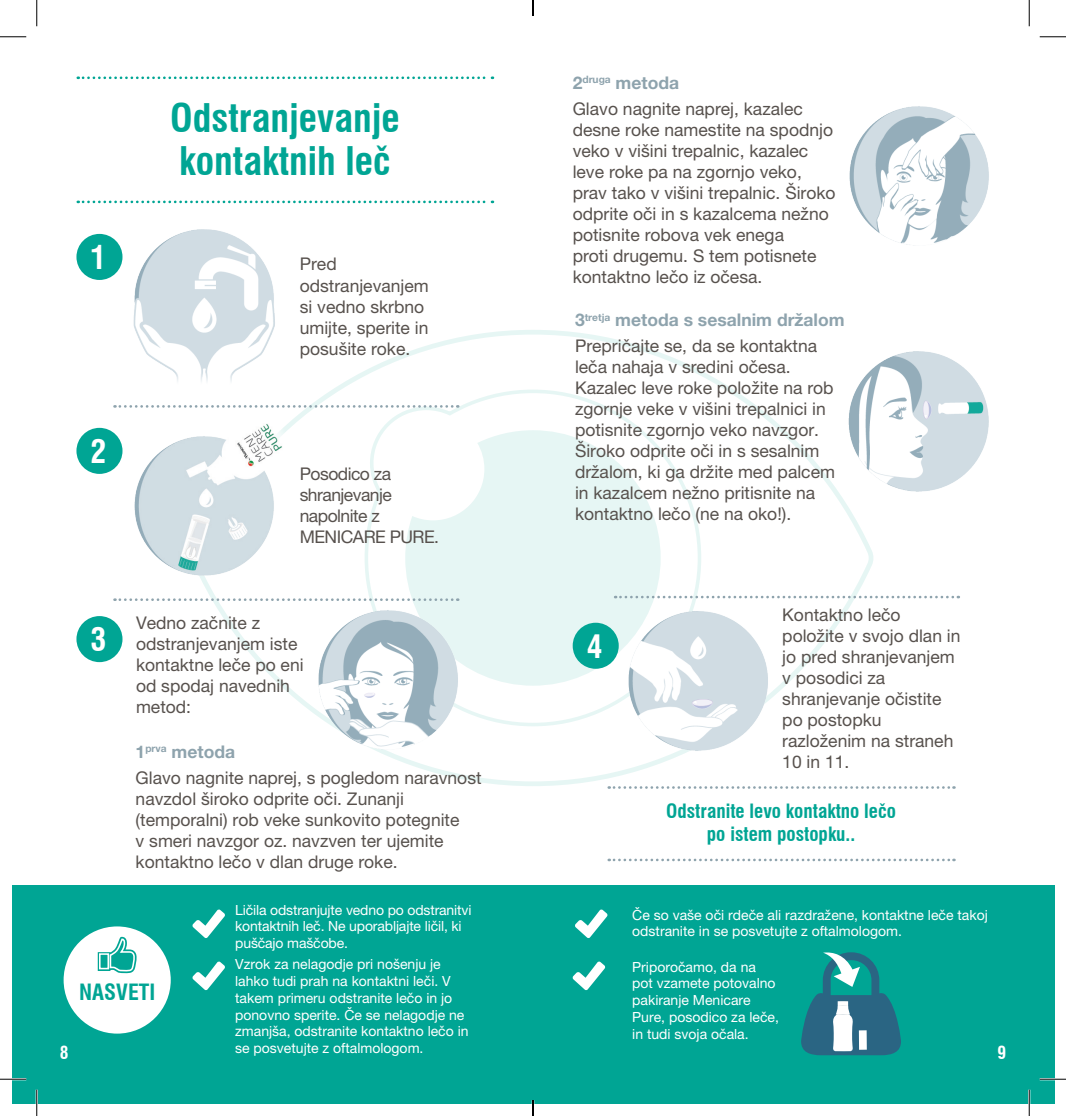
<style>
.page{position:relative;width:1066px;height:1116px;background:#fff}
.page>*{position:absolute;margin:0;border:0;box-sizing:border-box;transform-origin:0 0}
.Titre_C22{font:700 condensed 38.5px "Swiss 721 BT";color:#00a594}
.t1{font:700 condensed 31.5px "Swiss 721 BT";color:#fff}
.t2{font:700 condensed 21.88px "Swiss 721 BT";color:#00a594}
.C11_swiss_bold_conde{font:700 condensed 19.25px "Swiss 721 BT";color:#00a594}
.Body_C10_roman{font:17.5px/21px "Helvetica Neue LT Pro";color:#57514d}
.t3{font:700 17.5px "Helvetica Neue LT Pro";color:#8ea3ad}
.Body_C10_roman-2{font:17.5px/21px "Helvetica Neue LT Pro";letter-spacing:-.03em;color:#57514d}
.t4{font:700 condensed 17.5px "Swiss 721 BT";color:#fff}
.t5{font:14px/16.8px "Helvetica Neue LT Pro";color:#fff}
</style>
<div class="page">
<div style="left:12px;top:885px;width:1042px;height:218px;background:#00a594"></div>
<svg style="left:214px;top:330px;width:659px;height:457px"></svg>
<svg style="left:363px;top:387px;width:340px;height:341px"></svg>
<svg style="left:405px;top:430px;width:255px;height:255px;fill:#e6f6f4"></svg>
<svg style="left:192px;top:909px;width:33px;height:28px"></svg>
<svg style="left:575px;top:909px;width:32px;height:28px"></svg>
<svg style="left:192px;top:961px;width:33px;height:28px"></svg>
<svg style="left:572px;top:961px;width:33px;height:28px"></svg>
<div style="left:64px;top:926px;width:107px;height:107px;background:#fff;border-radius:50%"></div>
<svg style="left:98px;top:936px;width:39px;height:37px"></svg>
<div style="left:76px;top:234px;width:46px;height:46px;background:#00a594;border-radius:50%"></div>
<div style="left:76px;top:428px;width:46px;height:46px;background:#00a594;border-radius:50%"></div>
<div style="left:76px;top:616px;width:46px;height:46px;background:#00a594;border-radius:50%"></div>
<div style="left:572px;top:622px;width:47px;height:46px;background:#00a594;border-radius:50%"></div>
<svg style="left:801px;top:952px;width:100px;height:103px"></svg>
<svg style="left:78px;top:200px;width:415px;height:3px"></svg>
<svg style="left:78px;top:76px;width:415px;height:3px"></svg>
<svg style="left:609px;top:858px;width:345px;height:3px"></svg>
<svg style="left:609px;top:786px;width:345px;height:2px"></svg>
<svg style="left:305px;top:405px;width:153px;height:2px"></svg>
<svg style="left:798px;top:595px;width:161px;height:3px"></svg>
<img style="left:106px;top:200px;width:199px;height:196px">
<img style="left:106px;top:405px;width:199px;height:198px">
<img style="left:290px;top:579px;width:198px;height:198px">
<img style="left:849px;top:106px;width:140px;height:140px">
<img style="left:821px;top:330px;width:168px;height:189px">
<img style="left:600px;top:580px;width:198px;height:198px">
<hr style="left:0;top:1077px;width:26px;height:3px;background:#fff">
<hr style="left:1039px;top:1077px;width:27px;height:3px;background:#fff">
<hr style="left:36px;top:1089px;width:2px;height:26px;background:#fff">
<hr style="left:1028px;top:1089px;width:2px;height:26px;background:#fff">
<svg style="left:0;top:36px;width:26px;height:1px"></svg>
<svg style="left:1039px;top:36px;width:27px;height:1px"></svg>
<svg style="left:0;top:1078px;width:26px;height:1px"></svg>
<svg style="left:1039px;top:1078px;width:27px;height:1px"></svg>
<svg style="left:36px;top:0;width:1px;height:26px"></svg>
<svg style="left:36px;top:1089px;width:1px;height:26px"></svg>
<svg style="left:1029px;top:0;width:1px;height:26px"></svg>
<svg style="left:1029px;top:1089px;width:1px;height:26px"></svg>
<svg style="left:532px;top:0;width:2px;height:16px"></svg>
<svg style="left:532px;top:1100px;width:2px;height:15px"></svg>
<p class="t1" style="left:90px;top:238px;width:17px">1</p>
<p class="t1" style="left:90px;top:432px;width:17px">2</p>
<p class="Titre_C22" style="left:170px;top:95px;width:231px">Odstranjevanje</p>
<p class="Titre_C22" style="left:179px;top:138px;width:213px">kontaktnih leč</p>
<p class="Body_C10_roman" style="left:300px;top:253px;width:131px">Pred odstranjevanjem si vedno skrbno umijte, sperite in posušite roke.</p>
<p class="Body_C10_roman-2" style="left:300px;top:463px;width:141px">Posodico za shranjevanje napolnite z<br>MENICARE PURE.</p>
<p class="t3" style="left:572px;top:71px;width:108px">2<sup>druga</sup> metoda</p>
<p class="Body_C10_roman" style="left:572px;top:98px;width:264px">Glavo nagnite naprej, kazalec desne roke namestite na spodnjo veko v višini trepalnic, kazalec leve roke pa na zgornjo veko, prav tako v višini trepalnic. Široko odprite oči in s kazalcema nežno potisnite robova vek enega<br>proti drugemu. S tem potisnete kontaktno lečo iz očesa.</p>
<p class="t3" style="left:575px;top:309px;width:271px">3<sup>tretja</sup> metoda s sesalnim držalom</p>
<p class="Body_C10_roman" style="left:575px;top:335px;width:261px">Prepričajte se, da se kontaktna leča nahaja v sredini očesa.<br>Kazalec leve roke položite na rob zgornje veke v višini trepalnici in potisnite zgornjo veko navzgor.<br>Široko odprite oči in s sesalnim držalom, ki ga držite med palcem in kazalcem nežno pritisnite na kontaktno lečo (ne na oko!).</p>
<p class="Body_C10_roman" style="left:136px;top:611px;width:169px">Vedno začnite z odstranjevanjem iste kontaktne leče po eni od spodaj navednih metod:</p>
<p class="t1" style="left:90px;top:620px;width:17px">3</p>
<p class="t1" style="left:586px;top:627px;width:17px">4</p>
<p class="t3" style="left:136px;top:740px;width:101px">1<sup>prva</sup> metoda</p>
<p class="Body_C10_roman" style="left:136px;top:766px;width:347px">Glavo nagnite naprej, s pogledom naravnost navzdol široko odprite oči. Zunanji (temporalni) rob veke sunkovito potegnite<br>v smeri navzgor oz. navzven ter ujemite kontaktno lečo v dlan druge roke.</p>
<p class="Body_C10_roman" style="left:782px;top:604px;width:180px">Kontaktno lečo položite v svojo dlan in jo pred shranjevanjem v posodici za shranjevanje očistite po postopku razloženim na straneh<br>10 in 11.</p>
<p class="C11_swiss_bold_conde" style="left:666px;top:799px;width:231px">Odstranite levo kontaktno lečo</p>
<p class="C11_swiss_bold_conde" style="left:707px;top:822px;width:150px">po istem postopku..</p>
<p class="t5" style="left:235px;top:900px;width:238px">Ličila odstranjujte vedno po odstranitvi kontaktnih leč. Ne uporabljajte ličil, ki puščajo maščobe.</p>
<p class="t5" style="left:632px;top:905px;width:357px">Če so vaše oči rdeče ali razdražene, kontaktne leče takoj odstranite in se posvetujte z oftalmologom.</p>
<p class="t5" style="left:632px;top:957px;width:148px">Priporočamo, da na pot vzamete potovalno pakiranje Menicare<br>Pure, posodico za leče, in tudi svoja očala.</p>
<p class="t5" style="left:235px;top:955px;width:235px">Vzrok za nelagodje pri nošenju je lahko tudi prah na kontaktni leči. V takem primeru odstranite lečo in jo ponovno sperite. Če se nelagodje ne zmanjša, odstranite kontaktno lečo in se posvetujte z oftalmologom.</p>
<p class="t2" style="left:79px;top:978px;width:78px">NASVETI</p>
<p class="t4" style="left:60px;top:1041px;width:10px">8</p>
<p class="t4" style="left:997px;top:1041px;width:10px">9</p>
</div>
